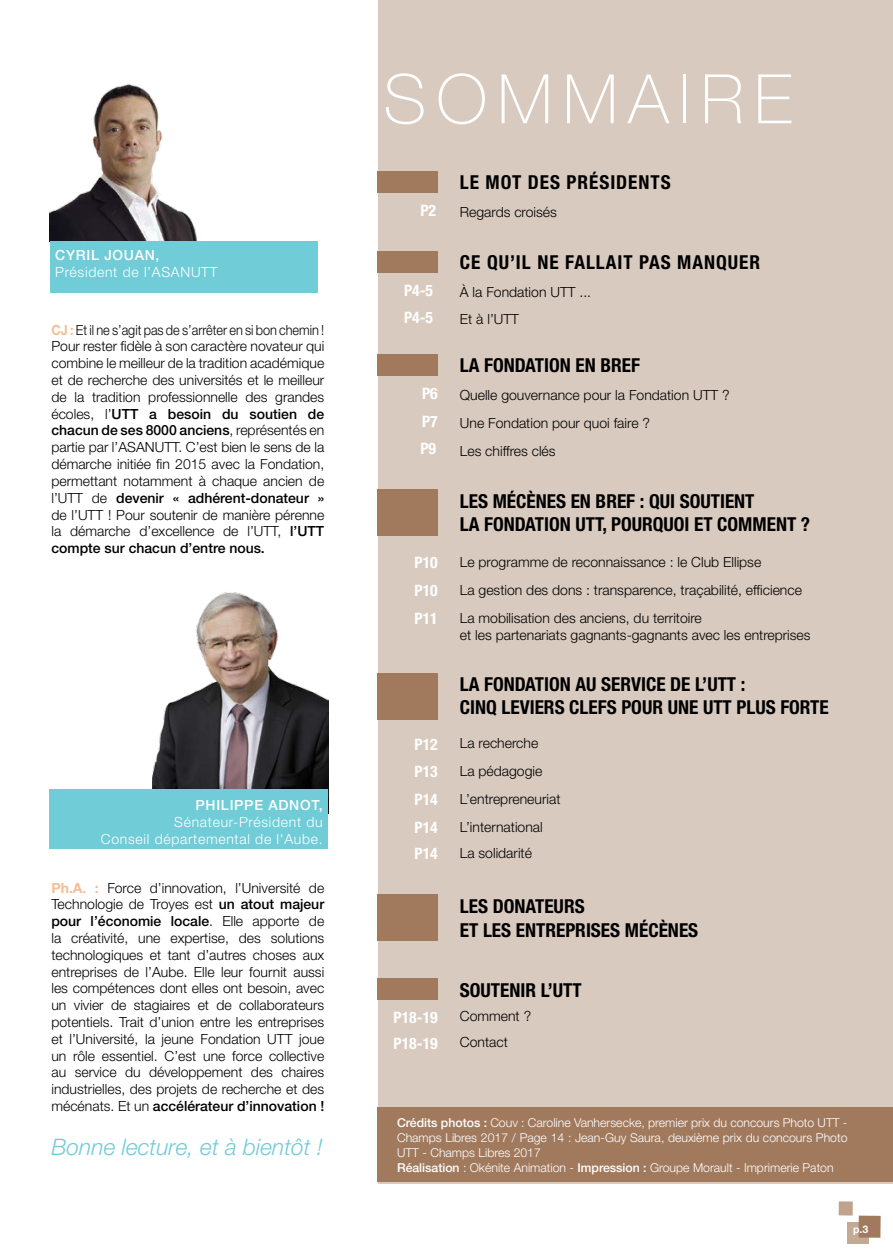
<style>
.page{position:relative;width:893px;height:1256px;background:#fff}
.page>*{position:absolute;margin:0;border:0;box-sizing:border-box;transform-origin:0 0}
.t1{font:100 68.25px "Helvetica Neue LT Std";letter-spacing:.15em;color:#fff}
.t2{font:italic 300 22.75px "Helvetica Neue LT Std";color:#70ccd7}
.t3{font:700 condensed 19.25px/23.1px "Helvetica Neue LT Std";color:#000}
.t4{font:700 condensed 19.25px "Helvetica Neue LT Std";letter-spacing:.05em;color:#000}
.t5{font:700 condensed 15.75px "Helvetica Neue LT Std";color:#fff}
.t6{font:300 14px/16.8px "Helvetica Neue LT Std";color:#000}
.t7{font:300 14px/16.8px "Helvetica Neue LT Std";color:#000;text-align:justify;scale:.91 1}
.t8{font:300 14px/16.8px "Helvetica Neue LT Std";letter-spacing:.05em;color:#fff;text-align:right}
.t9{font:500 14px "Helvetica Neue LT Std";letter-spacing:.05em;color:#fff}
.t10{font:300 12.25px/14.7px "Helvetica Neue LT Std";color:#fff}
.t11{font:700 10.5px "Helvetica Neue LT Std";color:#fff}
.s1{font-weight:700;color:#f6bd94}
.s2{font-weight:500}
</style>
<div class="page">
<div style="left:847px;top:1221px;width:21px;height:22px;background:#c3aa95"></div>
<div style="left:858px;top:1215px;width:23px;height:22px;background:#a17a5e"></div>
<div style="left:839px;top:1200px;width:14px;height:15px;background:#bfa38d"></div>
<div style="left:378px;top:0;width:515px;height:1182px;background:#d9cabf"></div>
<div style="left:378px;top:171px;width:60px;height:22px;background:#a17a5e"></div>
<div style="left:378px;top:251px;width:60px;height:22px;background:#a17a5e"></div>
<div style="left:378px;top:354px;width:60px;height:22px;background:#a17a5e"></div>
<div style="left:378px;top:977px;width:60px;height:22px;background:#a17a5e"></div>
<div style="left:378px;top:489px;width:60px;height:46px;background:#a17a5e"></div>
<div style="left:378px;top:673px;width:60px;height:46px;background:#a17a5e"></div>
<div style="left:378px;top:894px;width:60px;height:46px;background:#a17a5e"></div>
<img style="left:50px;top:83px;width:148px;height:158px">
<div style="left:50px;top:241px;width:267px;height:52px;background:#70ccd7"></div>
<img style="left:152px;top:592px;width:176px;height:197px">
<div style="left:50px;top:789px;width:278px;height:59px;background:#70ccd7"></div>
<div style="left:378px;top:1107px;width:515px;height:74px;background:#a17a5e"></div>
<p class="t9" style="left:55px;top:247px;width:106px">CYRIL JOUAN,</p>
<p class="t8" style="left:55px;top:263px;width:164px">Président de l’ASANUTT</p>
<p class="t7" style="left:51px;top:321px;width:301px"><span class="s1">CJ :</span> Et il ne s’agit pas de s’arrêter en si bon chemin !<br>Pour rester fidèle à son caractère novateur qui combine le meilleur de la tradition académique et de recherche des universités et le meilleur de la tradition professionnelle des grandes écoles, l’<span class="s2">UTT a besoin du soutien de chacun de ses 8000 anciens</span>, représentés en partie par l’ASANUTT. C’est bien le sens de la démarche initiée fin 2015 avec la Fondation, permettant notamment à chaque ancien de l’UTT de <span class="s2">devenir « adhérent-donateur » </span>de l’UTT ! Pour soutenir de manière pérenne la démarche d’excellence de l’UTT, <span class="s2">l’UTT compte sur chacun d’entre nous.</span></p>
<p class="t9" style="left:195px;top:796px;width:129px">PHILIPPE ADNOT,</p>
<p class="t8" style="left:101px;top:813px;width:223px">Sénateur-Président du<br>Conseil départemental de l'Aube.</p>
<p class="t6" style="left:51px;top:878px;width:274px;text-align:justify"><span class="s1">Ph.A. :</span> Force d’innovation, l’Université de Technologie de Troyes est <span class="s2">un atout majeur pour l’économie locale</span>. Elle apporte de la créativité, une expertise, des solutions technologiques et tant d’autres choses aux entreprises de l’Aube. Elle leur fournit aussi les compétences dont elles ont besoin, avec un vivier de stagiaires et de collaborateurs potentiels. Trait d’union entre les entreprises et l’Université, la jeune Fondation UTT joue un rôle essentiel. C’est une force collective au service du développement des chaires industrielles, des projets de recherche et des mécénats. Et un <span class="s2">accélérateur d’innovation !</span></p>
<h2 class="t2" style="left:51px;top:1133px;width:273px">Bonne lecture, et à bientôt !</h2>
<h1 class="t1" style="left:383px;top:60px;width:410px">SOMMAIRE</h1>
<p class="t5" style="left:420px;top:201px;width:17px">P2</p>
<h3 class="t4" style="left:460px;top:170px;width:212px">LE MOT DES PRÉSIDENTS</h3>
<p class="t6" style="left:460px;top:203px;width:99px">Regards croisés</p>
<h3 class="t4" style="left:460px;top:250px;width:302px">CE QU’IL NE FALLAIT PAS MANQUER</h3>
<p class="t5" style="left:404px;top:280px;width:31px">P4-5</p>
<p class="t6" style="left:460px;top:283px;width:133px">À la Fondation UTT ...</p>
<p class="t5" style="left:404px;top:308px;width:31px">P4-5</p>
<p class="t6" style="left:460px;top:310px;width:61px">Et à l’UTT</p>
<h3 class="t3" style="left:460px;top:353px;width:182px">LA FONDATION EN BREF</h3>
<p class="t5" style="left:422px;top:384px;width:17px">P6</p>
<p class="t6" style="left:460px;top:386px;width:271px">Quelle gouvernance pour la Fondation UTT ?</p>
<p class="t5" style="left:422px;top:411px;width:17px">P7</p>
<p class="t6" style="left:460px;top:414px;width:192px">Une Fondation pour quoi faire ?</p>
<p class="t5" style="left:420px;top:439px;width:17px">P9</p>
<p class="t6" style="left:460px;top:442px;width:97px">Les chiffres clés</p>
<h3 class="t3" style="left:460px;top:489px;width:352px">LES MÉCÈNES EN BREF : QUI SOUTIENT<br>LA FONDATION UTT, POURQUOI ET COMMENT ?</h3>
<p class="t5" style="left:414px;top:553px;width:25px">P10</p>
<p class="t6" style="left:460px;top:553px;width:303px">Le programme de reconnaissance : le Club Ellipse</p>
<p class="t5" style="left:414px;top:581px;width:25px">P10</p>
<p class="t6" style="left:460px;top:575px;width:344px;line-height:28px">La gestion des dons : transparence, traçabilité, efficience<br>La mobilisation des anciens, du territoire</p>
<p class="t6" style="left:460px;top:626px;width:352px">et les partenariats gagnants-gagnants avec les entreprises</p>
<p class="t5" style="left:414px;top:609px;width:25px">P11</p>
<h3 class="t3" style="left:460px;top:672px;width:370px">LA FONDATION AU SERVICE DE L’UTT :<br>CINQ LEVIERS CLEFS POUR UNE UTT PLUS FORTE</h3>
<p class="t5" style="left:414px;top:734px;width:25px">P12</p>
<p class="t6" style="left:460px;top:734px;width:80px">La recherche</p>
<p class="t5" style="left:414px;top:762px;width:25px">P13</p>
<p class="t6" style="left:460px;top:762px;width:84px">La pédagogie</p>
<p class="t5" style="left:414px;top:789px;width:25px">P14</p>
<p class="t6" style="left:460px;top:790px;width:102px">L’entrepreneuriat</p>
<p class="t5" style="left:414px;top:817px;width:25px">P14</p>
<p class="t6" style="left:460px;top:818px;width:84px">L’international</p>
<p class="t5" style="left:414px;top:844px;width:25px">P14</p>
<p class="t6" style="left:460px;top:844px;width:74px">La solidarité</p>
<h3 class="t3" style="left:460px;top:894px;width:240px">LES DONATEURS<br>ET LES ENTREPRISES MÉCÈNES</h3>
<h3 class="t3" style="left:460px;top:977px;width:123px">SOUTENIR L’UTT</h3>
<p class="t5" style="left:394px;top:1007px;width:46px">P18-19</p>
<p class="t6" style="left:460px;top:1007px;width:73px">Comment ?</p>
<p class="t5" style="left:394px;top:1033px;width:46px">P18-19</p>
<p class="t6" style="left:460px;top:1033px;width:49px">Contact</p>
<p class="t10" style="left:397px;top:1115px;width:452px"><span class="s2">Crédits photos :</span> Couv : Caroline Vanhersecke, premier prix du concours Photo UTT - Champs Libres 2017 / Page 14 : Jean-Guy Saura, deuxième prix du concours Photo UTT - Champs Libres 2017<br><span class="s2">Réalisation</span> : Okénite Animation - <span class="s2">Impression :</span> Groupe Morault - Imprimerie Paton</p>
<p class="t11" style="left:853px;top:1222px;width:17px">p.3</p>
</div>
